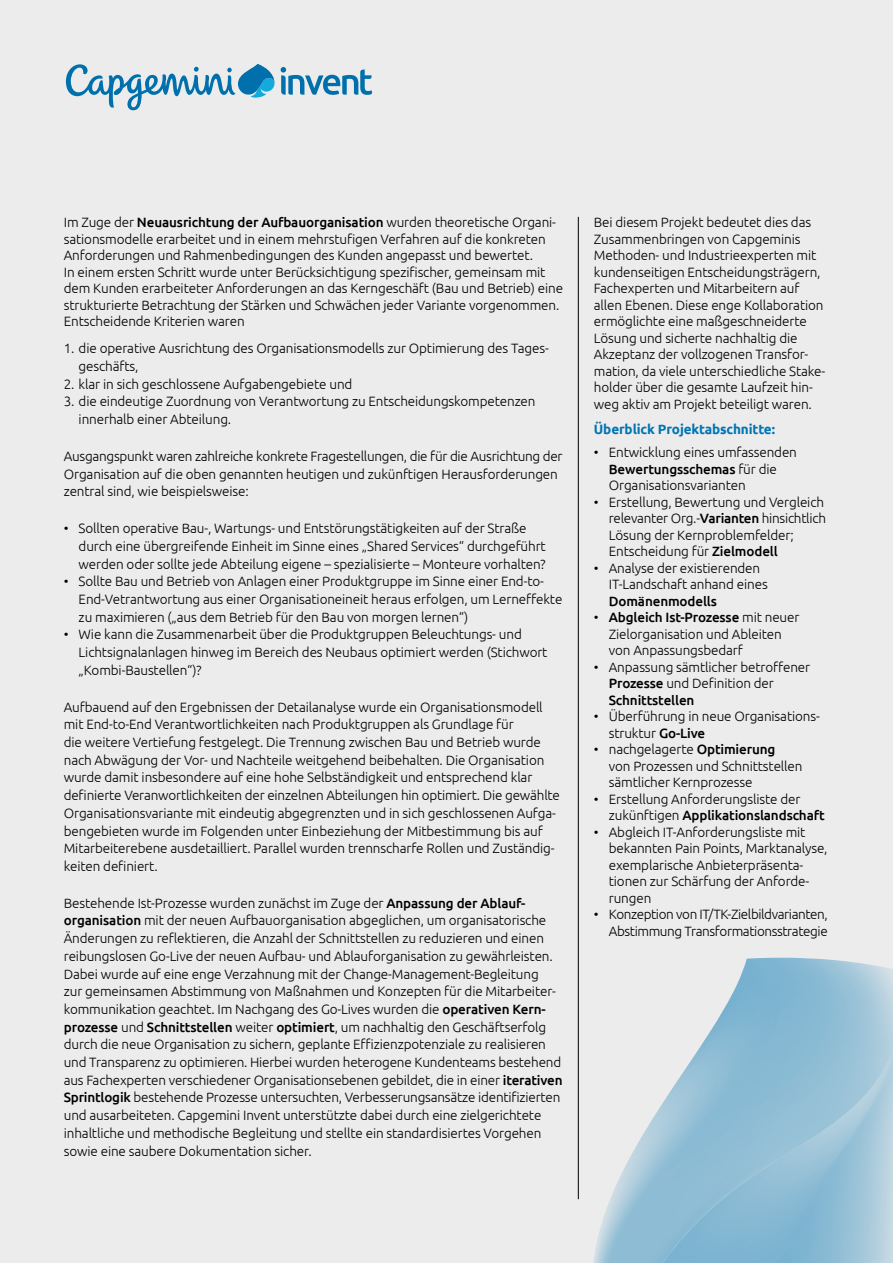
<style>
.page{position:relative;width:893px;height:1263px;background:#ececec}
.page>*{position:absolute;margin:0;border:0;box-sizing:border-box;transform-origin:0 0}
.t1{font:300 13.5px/16.5px "Ubuntu";letter-spacing:-.01em;color:#000}
.t2{font:300 13.5px/16.5px "Ubuntu";letter-spacing:-.03em;color:#000;text-align:right}
.t3{font:700 13.5px "Ubuntu";letter-spacing:-.01em;color:#0075b3}
.t4{font:500 13.5px "Ubuntu";letter-spacing:-.01em;color:#000}
.s1{font-weight:500}
</style>
<div class="page">
<hr style="left:578px;top:217px;width:1px;height:982px;background:#000">
<svg style="left:593px;top:958px;width:300px;height:305px"></svg>
<svg style="left:281px;top:67px;width:91px;height:28px"></svg>
<svg style="left:66px;top:64px;width:209px;height:46px"></svg>
<p class="t1" style="left:64px;top:214px;width:501px">Im Zuge der <span class="s1">Neuausrichtung der Aufbauorganisation</span> wurden theoretische Organi&shy;sationsmodelle erarbeitet und in einem mehrstufigen Verfahren auf die konkreten Anforderungen und Rahmenbedingungen des Kunden angepasst und bewertet.<br>In einem ersten Schritt wurde unter Berücksichtigung spezifischer, gemeinsam mit dem Kunden erarbeiteter Anforderungen an das Kerngeschäft (Bau und Betrieb) eine strukturierte Betrachtung der Stärken und Schwächen jeder Variante vorgenommen.<br>Entscheidende Kriterien waren</p>
<p class="t1" style="left:79px;top:339px;width:472px;line-height:17.7px;text-indent:-15px">1. die operative Ausrichtung des Organisationsmodells zur Optimierung des Tages&shy;geschäfts,</p>
<p class="t1" style="left:64px;top:375px;width:290px">2. klar in sich geschlossene Aufgabengebiete und</p>
<p class="t1" style="left:79px;top:392px;width:458px;line-height:17.7px;text-indent:-15px">3. die eindeutige Zuordnung von Verantwortung zu Entscheidungskompetenzen innerhalb einer Abteilung.</p>
<p class="t1" style="left:64px;top:447px;width:500px;line-height:17.7px">Ausgangspunkt waren zahlreiche konkrete Fragestellungen, die für die Ausrichtung der<br>Organisation auf die oben genannten heutigen und zukünftigen Herausforderungen zentral sind, wie beispielsweise:</p>
<p class="t1" style="left:79px;top:519px;width:469px;line-height:17.7px;text-indent:-15px">• Sollten operative Bau-, Wartungs- und Entstörungstätigkeiten auf der Straße durch eine übergreifende Einheit im Sinne eines „Shared Services“ durchgeführt werden oder sollte jede Abteilung eigene – spezialisierte – Monteure vorhalten?</p>
<p class="t1" style="left:79px;top:572px;width:485px;line-height:17.7px;text-indent:-15px">• Sollte Bau und Betrieb von Anlagen einer Produktgruppe im Sinne einer End-to-<br>End-Vetrantwortung aus einer Organisationeineit heraus erfolgen, um Lerneffekte zu maximieren („aus dem Betrieb für den Bau von morgen lernen“)</p>
<p class="t1" style="left:79px;top:625px;width:470px;line-height:17.7px;text-indent:-15px">• Wie kann die Zusammenarbeit über die Produktgruppen Beleuchtungs- und<br>Lichtsignalanlagen hinweg im Bereich des Neubaus optimiert werden (Stichwort „Kombi-Baustellen“)?</p>
<p class="t1" style="left:64px;top:698px;width:498px;line-height:17.7px">Aufbauend auf den Ergebnissen der Detailanalyse wurde ein Organisationsmodell mit End-to-End Verantwortlichkeiten nach Produktgruppen als Grundlage für<br>die weitere Vertiefung festgelegt. Die Trennung zwischen Bau und Betrieb wurde nach Abwägung der Vor- und Nachteile weitgehend beibehalten. Die Organisation wurde damit insbesondere auf eine hohe Selbständigkeit und entsprechend klar definierte Veranwortlichkeiten der einzelnen Abteilungen hin optimiert. Die gewählte Organisationsvariante mit eindeutig abgegrenzten und in sich geschlossenen Aufga&shy;bengebieten wurde im Folgenden unter Einbeziehung der Mitbestimmung bis auf Mitarbeiterebene ausdetailliert. Parallel wurden trennscharfe Rollen und Zuständig&shy;keiten definiert.</p>
<p class="t1" style="left:64px;top:894px;width:500px;line-height:17.7px">Bestehende Ist-Prozesse wurden zunächst im Zuge der <span class="s1">Anpassung der Ablauf&shy;organisation</span> mit der neuen Aufbauorganisation abgeglichen, um organisatorische Änderungen zu reflektieren, die Anzahl der Schnittstellen zu reduzieren und einen reibungslosen Go-Live der neuen Aufbau- und Ablauforganisation zu gewährleisten.<br>Dabei wurde auf eine enge Verzahnung mit der Change-Management-Begleitung<br>zur gemeinsamen Abstimmung von Maßnahmen und Konzepten für die Mitarbeiter&shy;kommunikation geachtet. Im Nachgang des Go-Lives wurden die <span class="s1">operativen Kern&shy;prozesse</span> und <span class="s1">Schnittstellen</span> weiter <span class="s1">optimiert</span>, um nachhaltig den Geschäftserfolg durch die neue Organisation zu sichern, geplante Effizienzpotenziale zu realisieren und Transparenz zu optimieren. Hierbei wurden heterogene Kundenteams bestehend aus Fachexperten verschiedener Organisationsebenen gebildet, die in einer <span class="s1">iterativen Sprintlogik</span> bestehende Prozesse untersuchten, Verbesserungsansätze identifizierten und ausarbeiteten. Capgemini Invent unterstützte dabei durch eine zielgerichtete inhaltliche und methodische Begleitung und stellte ein standardisiertes Vorgehen sowie eine saubere Dokumentation sicher.</p>
<p class="t1" style="left:594px;top:214px;width:233px">Bei diesem Projekt bedeutet dies das Zusammenbringen von Capgeminis Methoden- und Industrieexperten mit kundenseitigen Entscheidungsträgern, Fachexperten und Mitarbeitern auf allen Ebenen. Diese enge Kollaboration ermöglichte eine maßgeschneiderte Lösung und sicherte nachhaltig die Akzeptanz der vollzogenen Transfor&shy;mation, da viele unterschiedliche Stake&shy;holder über die gesamte Laufzeit hin&shy;weg aktiv am Projekt beteiligt waren.</p>
<p class="t3" style="left:594px;top:421px;width:183px">Überblick Projektabschnitte:</p>
<p class="t1" style="left:609px;top:444px;width:190px;text-indent:-15px">• Entwicklung eines umfassenden<br><span class="s1">Bewertungsschemas</span> für die<br>Organisationsvarianten</p>
<p class="t1" style="left:609px;top:493px;width:219px;text-indent:-15px">• Erstellung, Bewertung und Vergleich relevanter Org.-<span class="s1">Varianten</span> hinsichtlich Lösung der Kernproblemfelder; Entscheidung für <span class="s1">Zielmodell</span></p>
<p class="t1" style="left:609px;top:559px;width:160px;text-indent:-15px">• Analyse der existierenden<br>IT-Landschaft anhand eines</p>
<p class="t4" style="left:609px;top:592px;width:110px">Domänenmodells</p>
<p class="t1" style="left:609px;top:609px;width:192px;text-indent:-15px">• <span class="s1">Abgleich Ist-Prozesse</span> mit neuer<br>Zielorganisation und Ableiten von Anpassungsbedarf</p>
<p class="t1" style="left:609px;top:658px;width:203px;text-indent:-15px">• Anpassung sämtlicher betroffener<br><span class="s1">Prozesse</span> und Definition der<br><span class="s1">Schnittstellen</span></p>
<p class="t1" style="left:609px;top:708px;width:213px;text-indent:-15px">• Überführung in neue Organisations&shy;struktur <span class="s1">Go-Live</span></p>
<p class="t1" style="left:609px;top:741px;width:195px;text-indent:-15px">• nachgelagerte <span class="s1">Optimierung<br></span>von Prozessen und Schnittstellen sämtlicher Kernprozesse</p>
<p class="t1" style="left:609px;top:790px;width:217px;text-indent:-15px">• Erstellung Anforderungsliste der zukünftigen <span class="s1">Applikationslandschaft</span></p>
<p class="t1" style="left:609px;top:823px;width:220px;text-indent:-15px">• Abgleich IT-Anforderungsliste mit bekannten Pain Points, Marktanalyse, exemplarische Anbieterpräsenta&shy;tionen zur Schärfung der Anforde&shy;rungen</p>
<p class="t2" style="left:594px;top:906px;width:235px">• Konzeption von IT/TK-Zielbildvarianten,<br>Abstimmung Transformationsstrategie</p>
</div>
